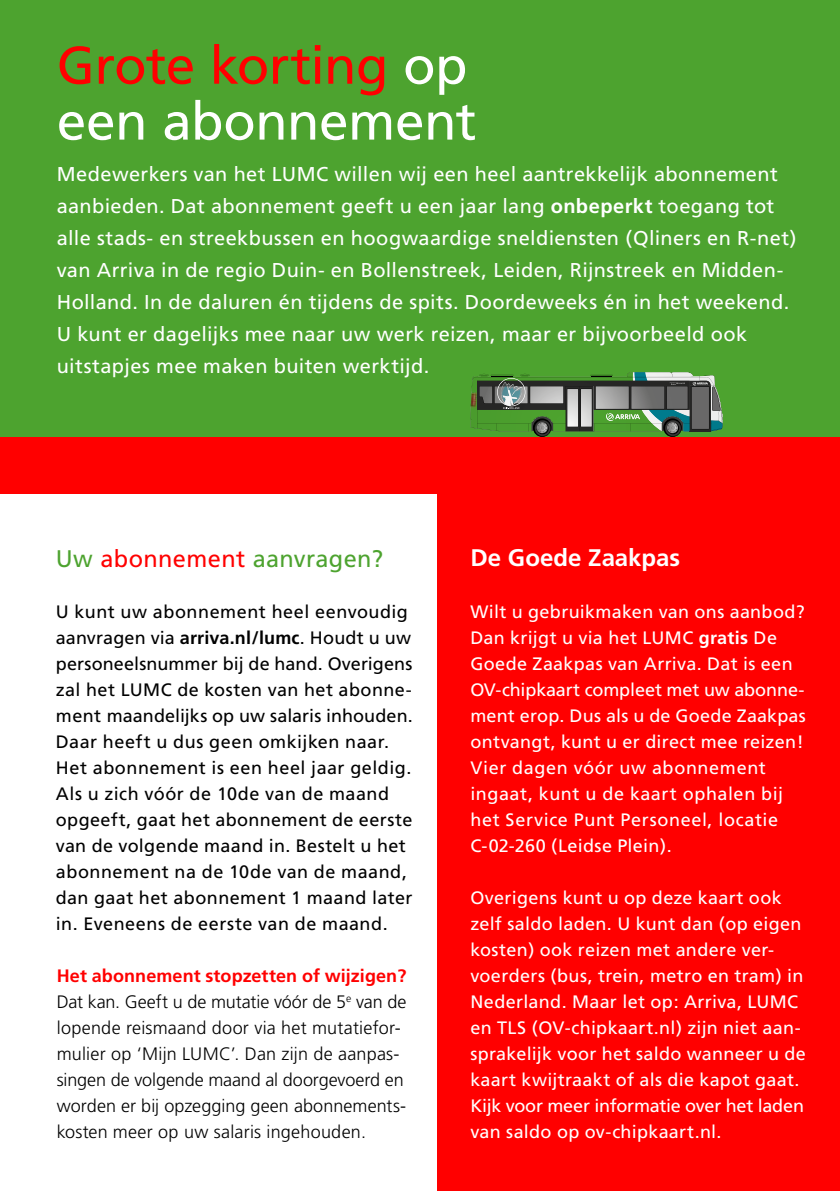
<style>
.page{position:relative;width:840px;height:1191px;background:#fff}
.page>*{position:absolute;margin:0;border:0;box-sizing:border-box;transform-origin:0 0}
.t1{font:53px/55.8px "Frutiger";letter-spacing:-.01em;color:#fff}
.t2{font:24px "Frutiger CE";letter-spacing:.015em;color:#4da32f}
.t3{font:700 24px "Frutiger";color:#fff}
.t4{font:20px/32px "Frutiger";letter-spacing:.02em;color:#fff}
.t5{font:18px/26px "Frutiger";letter-spacing:.015em;color:#fff}
.t6{font:18px/26px "Frutiger";letter-spacing:.025em;color:#000}
.t7{font:300 18px/26px "Frutiger";letter-spacing:.005em;color:#000}
.t8{font:700 18px "Frutiger CE";letter-spacing:.005em;color:#f00}
.s1{color:#f00}
.s2{font-weight:700}
.s3{font-family:"Frutiger CE";font-weight:700}
</style>
<div class="page">
<div style="left:437px;top:490px;width:402px;height:701px;background:#f00"></div>
<div style="left:0;top:0;width:839px;height:437px;background:#4da32f"></div>
<div style="left:0;top:437px;width:839px;height:56px;background:#f00"></div>
<svg style="left:470px;top:372px;width:252px;height:64px"></svg>
<h1 class="t1" style="left:57px;top:37px;width:421px"><span class="s1">Grote korting</span> op een abonnement</h1>
<p class="t4" style="left:57px;top:157px;width:740px">Medewerkers van het LUMC willen wij een heel aantrekkelijk abonnement aanbieden. Dat abonnement geeft u een jaar lang <span class="s2">onbeperkt</span> toegang tot alle stads- en streekbussen en hoogwaardige sneldiensten (Qliners en R-net) van Arriva in de regio Duin- en Bollenstreek, Leiden, Rijnstreek en Midden-Holland. In de daluren én tijdens de spits. Doordeweeks én in het weekend.<br>U kunt er dagelijks mee naar uw werk reizen, maar er bijvoorbeeld ook uitstapjes mee maken buiten werktijd.</p>
<h2 class="t2" style="left:56px;top:544px;width:329px">Uw <span class="s1">abonnement</span> aanvragen?</h2>
<p class="t6" style="left:56px;top:599px;width:358px">U kunt uw abonnement heel eenvoudig aanvragen via <span class="s3">arriva.nl/lumc</span>. Houdt u uw personeelsnummer bij de hand. Overigens zal het LUMC de kosten van het abonne&shy;ment maandelijks op uw salaris inhouden.<br>Daar heeft u dus geen omkijken naar.<br>Het abonnement is een heel jaar geldig.<br>Als u zich vóór de 10de van de maand opgeeft, gaat het abonnement de eerste van de volgende maand in. Bestelt u het abonnement na de 10de van de maand, dan gaat het abonnement 1 maand later in. Eveneens de eerste van de maand.</p>
<p class="t8" style="left:57px;top:965px;width:351px">Het abonnement stopzetten of wijzigen?</p>
<p class="t7" style="left:57px;top:989px;width:351px">Dat kan. Geeft u de mutatie vóór de 5<sup>e</sup> van de lopende reismaand door via het mutatiefor&shy;mulier op ‘Mijn LUMC’. Dan zijn de aanpas&shy;singen de volgende maand al doorgevoerd en worden er bij opzegging geen abonnements&shy;kosten meer op uw salaris ingehouden.</p>
<h2 class="t3" style="left:470px;top:544px;width:211px">De Goede Zaakpas</h2>
<p class="t5" style="left:470px;top:599px;width:337px">Wilt u gebruikmaken van ons aanbod?<br>Dan krijgt u via het LUMC <span class="s3">gratis</span> De Goede Zaakpas van Arriva. Dat is een OV-chipkaart compleet met uw abonne&shy;ment erop. Dus als u de Goede Zaakpas ontvangt, kunt u er direct mee reizen!<br>Vier dagen vóór uw abonnement ingaat, kunt u de kaart ophalen bij het Service Punt Personeel, locatie C-02-260 (Leidse Plein).</p>
<p class="t5" style="left:470px;top:885px;width:337px">Overigens kunt u op deze kaart ook zelf saldo laden. U kunt dan (op eigen kosten) ook reizen met andere ver&shy;voerders (bus, trein, metro en tram) in Nederland. Maar let op: Arriva, LUMC en TLS (OV-chipkaart.nl) zijn niet aan&shy;sprakelijk voor het saldo wanneer u de kaart kwijtraakt of als die kapot gaat.<br>Kijk voor meer informatie over het laden van saldo op ov-chipkaart.nl.</p>
</div>
